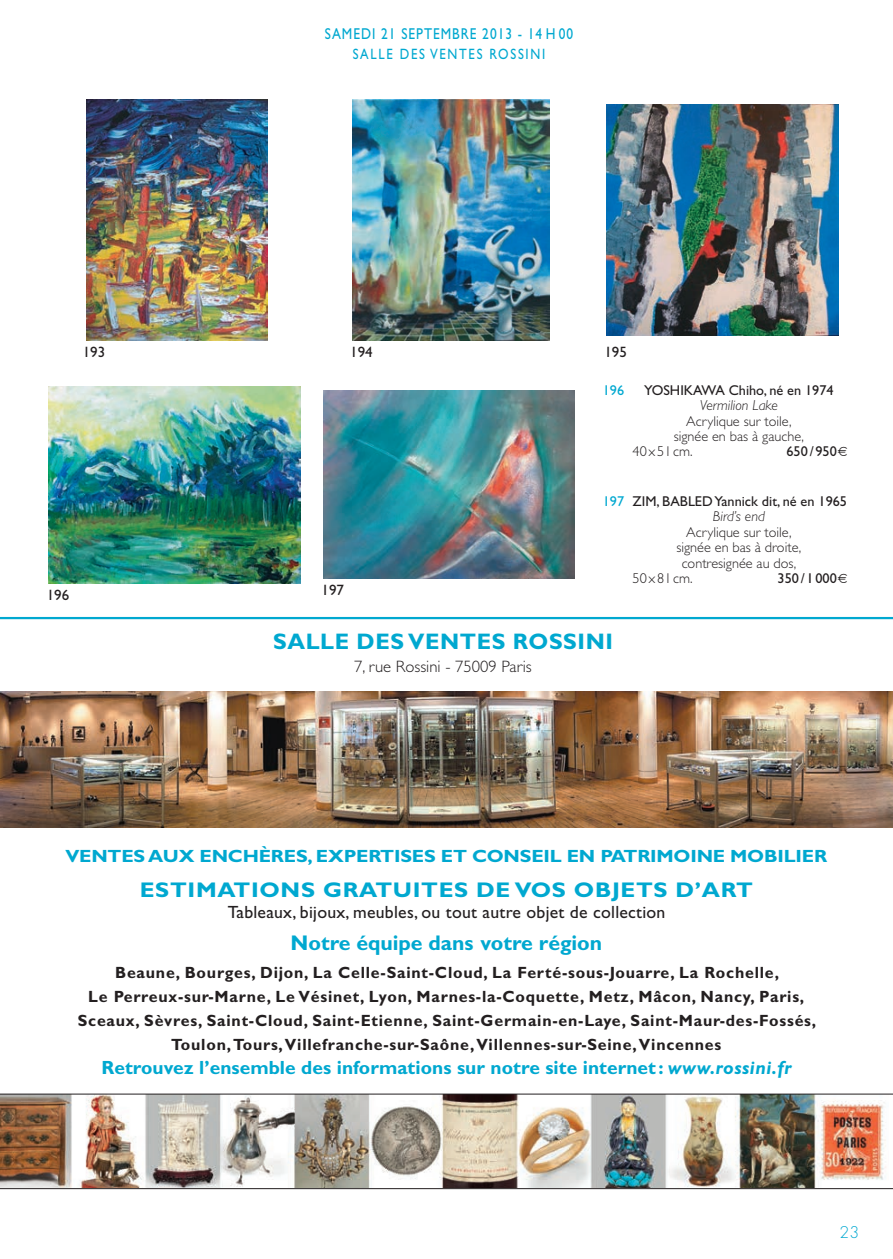
<style>
.page{position:relative;width:893px;height:1259px;background:#fff}
.page>*{position:absolute;margin:0;border:0;box-sizing:border-box;transform-origin:0 0}
.t1{font:700 22.5px "Gill Sans";letter-spacing:.025em;color:#00a8d0}
.t2{font:700 21.3px "Gill Sans";letter-spacing:.03em;color:#00a8d0;scale:1.1 1}
.t3{font:700 21.3px "Gill Sans";color:#00a8d0}
.t4{font:700 19.2px "Gill Sans";letter-spacing:.005em;color:#00a8d0}
.t5{font:700 17.7px "Gill Sans";letter-spacing:-.01em;color:#00a8d0;scale:1.1 1}
.t6{font:17.7px "Gill Sans";letter-spacing:.015em;color:#231f20}
.t7{font:300 16.5px "Gill Sans";color:#231f20}
.t8{font:700 16.35px/23.9px "Gill Sans";letter-spacing:.05em;color:#231f20;text-align:center}
.t9{font:15.75px "Gill Sans";letter-spacing:.075em;color:#00a8d0;scale:.85 1}
.t10{font:300 15.75px "Futura";color:#00a8d0}
.t11{font:15px "Gill Sans";letter-spacing:.135em;color:#00a8d0;scale:.85 1}
.t12{font:15px "Gill Sans";color:#231f20}
.t13{font:italic 300 14.4px "Gill Sans";color:#231f20}
.t14{font:300 14.25px "Gill Sans";color:#231f20}
.t15{font:14.25px "Gill Sans";color:#231f20}
.t16{font:14.25px "Gill Sans";color:#00a8d0}
.s1{color:#00a8d0}
.s2{font-style:italic}
</style>
<div class="page">
<img style="left:87px;top:100px;width:180px;height:240px">
<img style="left:607px;top:104px;width:231px;height:232px">
<img style="left:353px;top:100px;width:197px;height:240px">
<img style="left:49px;top:386px;width:251px;height:197px">
<img style="left:323px;top:390px;width:252px;height:189px">
<img style="left:0;top:691px;width:893px;height:136px">
<img style="left:0;top:1093px;width:893px;height:95px">
<hr style="left:0;top:617px;width:893px;height:2px;background:#00a8d0">
<p class="t9" style="left:325px;top:25px;width:293px">SAMEDI 21 SEPTEMBRE 2013 - 14 H 00</p>
<p class="t11" style="left:353px;top:45px;width:228px">SALLE DES VENTES ROSSINI</p>
<p class="t12" style="left:83px;top:343px;width:24px">193</p>
<p class="t12" style="left:350px;top:343px;width:24px">194</p>
<p class="t12" style="left:604px;top:343px;width:24px">195</p>
<p class="t12" style="left:47px;top:586px;width:24px">196</p>
<p class="t12" style="left:322px;top:581px;width:24px">197</p>
<p class="t16" style="left:603px;top:381px;width:23px">196</p>
<p class="t15" style="left:644px;top:381px;width:191px">YOSHIKAWA Chiho, né en 1974</p>
<p class="t13" style="left:700px;top:397px;width:80px">Vermilion Lake</p>
<p class="t14" style="left:686px;top:413px;width:107px">Acrylique sur toile,</p>
<p class="t14" style="left:674px;top:428px;width:132px">signée en bas à gauche,</p>
<p class="t14" style="left:633px;top:443px;width:62px">40 x 51 cm.</p>
<p class="t15" style="left:786px;top:443px;width:52px">650 / 950</p>
<p class="t15" style="left:603px;top:493px;width:246px"><span class="s1">197</span> ZIM, BABLED Yannick dit, né en 1965</p>
<p class="t13" style="left:713px;top:508px;width:53px">Bird’s end</p>
<p class="t14" style="left:686px;top:524px;width:107px">Acrylique sur toile,</p>
<p class="t14" style="left:676px;top:539px;width:127px">signée en bas à droite,</p>
<p class="t14" style="left:682px;top:555px;width:116px">contresignée au dos,</p>
<p class="t14" style="left:633px;top:570px;width:62px">50 x 81 cm.</p>
<p class="t15" style="left:778px;top:570px;width:61px">350/1000</p>
<h1 class="t1" style="left:273px;top:628px;width:341px">SALLE DES VENTES ROSSINI</h1>
<p class="t7" style="left:354px;top:657px;width:179px">7, rue Rossini - 75009 Paris</p>
<p class="t5" style="left:65px;top:845px;width:694px">VENTES AUX ENCHÈRES, EXPERTISES ET CONSEIL EN PATRIMOINE MOBILIER</p>
<h2 class="t2" style="left:140px;top:876px;width:559px">ESTIMATIONS GRATUITES DE VOS OBJETS D’ART</h2>
<p class="t6" style="left:228px;top:901px;width:439px">Tableaux, bijoux, meubles, ou tout autre objet de collection</p>
<h2 class="t3" style="left:291px;top:930px;width:313px">Notre équipe dans votre région</h2>
<p class="t8" style="left:78px;top:960px;width:740px">Beaune, Bourges, Dijon, La Celle-Saint-Cloud, La Ferté-sous-Jouarre, La Rochelle,<br>Le Perreux-sur-Marne, Le Vésinet, Lyon, Marnes-la-Coquette, Metz, Mâcon, Nancy, Paris, Sceaux, Sèvres, Saint-Cloud, Saint-Etienne, Saint-Germain-en-Laye, Saint-Maur-des-Fossés, Toulon, Tours, Villefranche-sur-Saône, Villennes-sur-Seine, Vincennes</p>
<p class="t4" style="left:101px;top:1056px;width:692px">Retrouvez l’ensemble des informations sur notre site internet: <span class="s2">www.rossini.fr</span></p>
<p class="t10" style="left:840px;top:1222px;width:21px">23</p>
</div>
